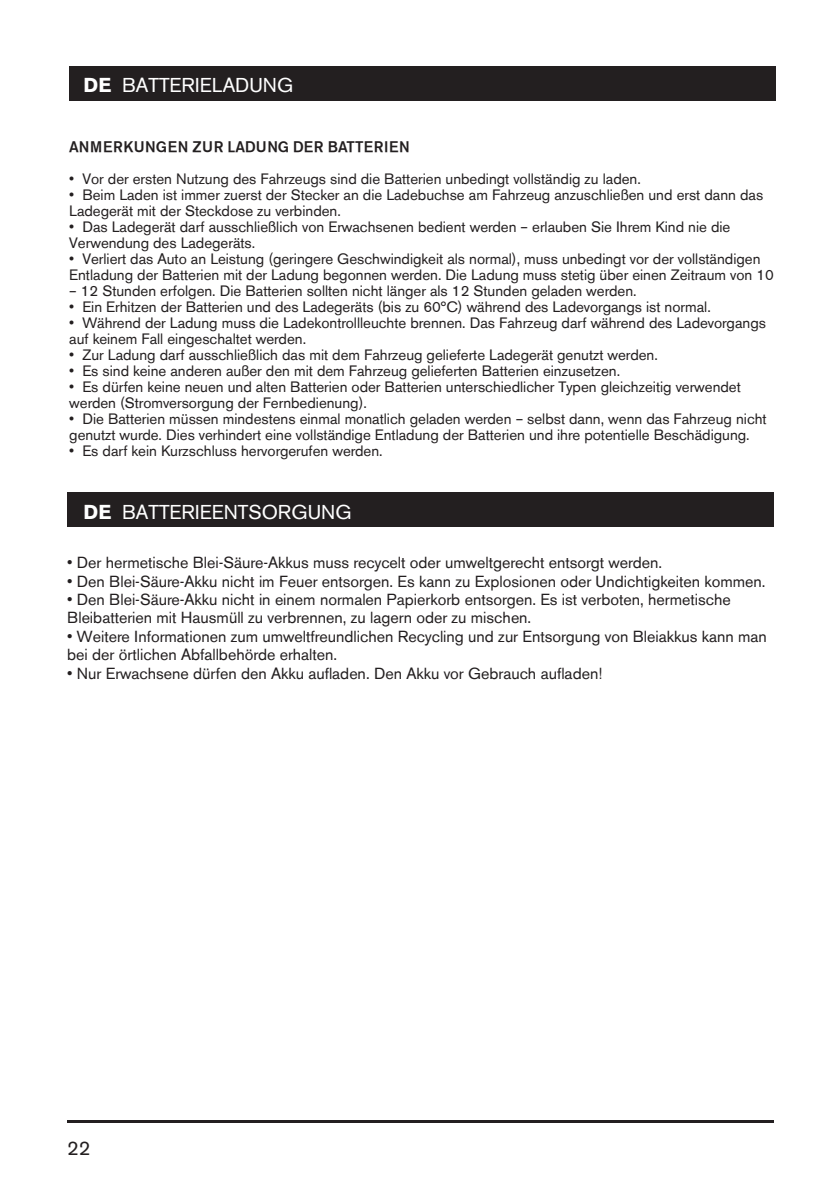
<style>
.page{position:relative;width:840px;height:1191px;background:#fff}
.page>*{position:absolute;margin:0;border:0;box-sizing:border-box;transform-origin:0 0}
.t1{font:20px "Volvo Sans";color:#fff}
.t2{font:20px "Volvo Sans";color:#231f20}
.t3{font:16px/18.4px "Volvo Sans";color:#231f20}
.t4{font:15px/16px "Volvo Sans";color:#231f20}
.t5{font:500 15px "Volvo Sans";letter-spacing:.04em;color:#231f20}
.s1{font-weight:700}
</style>
<div class="page">
<hr style="left:67px;top:1120px;width:706px;height:3px;background:#231f20">
<div style="left:69px;top:66px;width:706px;height:34px;background:#231f20"></div>
<div style="left:67px;top:493px;width:706px;height:34px;background:#231f20"></div>
<h1 class="t1" style="left:83px;top:72px;width:211px"><span class="s1">DE</span> BATTERIELADUNG</h1>
<p class="t5" style="left:69px;top:138px;width:342px">ANMERKUNGEN ZUR LADUNG DER BATTERIEN</p>
<p class="t4" style="left:69px;top:171px;width:572px">• Vor der ersten Nutzung des Fahrzeugs sind die Batterien unbedingt vollständig zu laden.</p>
<p class="t4" style="left:69px;top:187px;width:695px">• Beim Laden ist immer zuerst der Stecker an die Ladebuchse am Fahrzeug anzuschließen und erst dann das<br>Ladegerät mit der Steckdose zu verbinden.</p>
<p class="t4" style="left:69px;top:219px;width:662px">• Das Ladegerät darf ausschließlich von Erwachsenen bedient werden – erlauben Sie Ihrem Kind nie die<br>Verwendung des Ladegeräts.</p>
<p class="t4" style="left:69px;top:251px;width:705px">• Verliert das Auto an Leistung (geringere Geschwindigkeit als normal), muss unbedingt vor der vollständigen<br>Entladung der Batterien mit der Ladung begonnen werden. Die Ladung muss stetig über einen Zeitraum von 10</p>
<p class="t4" style="left:69px;top:283px;width:568px">– 12 Stunden erfolgen. Die Batterien sollten nicht länger als 12 Stunden geladen werden.</p>
<p class="t4" style="left:69px;top:299px;width:642px">• Ein Erhitzen der Batterien und des Ladegeräts (bis zu 60°C) während des Ladevorgangs ist normal.</p>
<p class="t4" style="left:69px;top:315px;width:697px">• Während der Ladung muss die Ladekontrollleuchte brennen. Das Fahrzeug darf während des Ladevorgangs auf keinem Fall eingeschaltet werden.</p>
<p class="t4" style="left:69px;top:347px;width:589px">• Zur Ladung darf ausschließlich das mit dem Fahrzeug gelieferte Ladegerät genutzt werden.</p>
<p class="t4" style="left:69px;top:363px;width:552px">• Es sind keine anderen außer den mit dem Fahrzeug gelieferten Batterien einzusetzen.</p>
<p class="t4" style="left:69px;top:379px;width:672px">• Es dürfen keine neuen und alten Batterien oder Batterien unterschiedlicher Typen gleichzeitig verwendet werden (Stromversorgung der Fernbedienung).</p>
<p class="t4" style="left:69px;top:411px;width:698px">• Die Batterien müssen mindestens einmal monatlich geladen werden – selbst dann, wenn das Fahrzeug nicht genutzt wurde. Dies verhindert eine vollständige Entladung der Batterien und ihre potentielle Beschädigung.</p>
<p class="t4" style="left:69px;top:443px;width:315px">• Es darf kein Kurzschluss hervorgerufen werden.</p>
<h1 class="t1" style="left:83px;top:499px;width:269px"><span class="s1">DE</span> BATTERIEENTSORGUNG</h1>
<p class="t3" style="left:67px;top:553px;width:596px">• Der hermetische Blei-Säure-Akkus muss recycelt oder umweltgerecht entsorgt werden.</p>
<p class="t3" style="left:67px;top:571px;width:699px">• Den Blei-Säure-Akku nicht im Feuer entsorgen. Es kann zu Explosionen oder Undichtigkeiten kommen.</p>
<p class="t3" style="left:67px;top:590px;width:664px">• Den Blei-Säure-Akku nicht in einem normalen Papierkorb entsorgen. Es ist verboten, hermetische<br>Bleibatterien mit Hausmüll zu verbrennen, zu lagern oder zu mischen.</p>
<p class="t3" style="left:67px;top:627px;width:700px">• Weitere Informationen zum umweltfreundlichen Recycling und zur Entsorgung von Bleiakkus kann man bei der örtlichen Abfallbehörde erhalten.</p>
<p class="t3" style="left:67px;top:663px;width:536px">• Nur Erwachsene dürfen den Akku aufladen. Den Akku vor Gebrauch aufladen!</p>
<h1 class="t2" style="left:67px;top:1135px;width:25px">22</h1>
</div>
